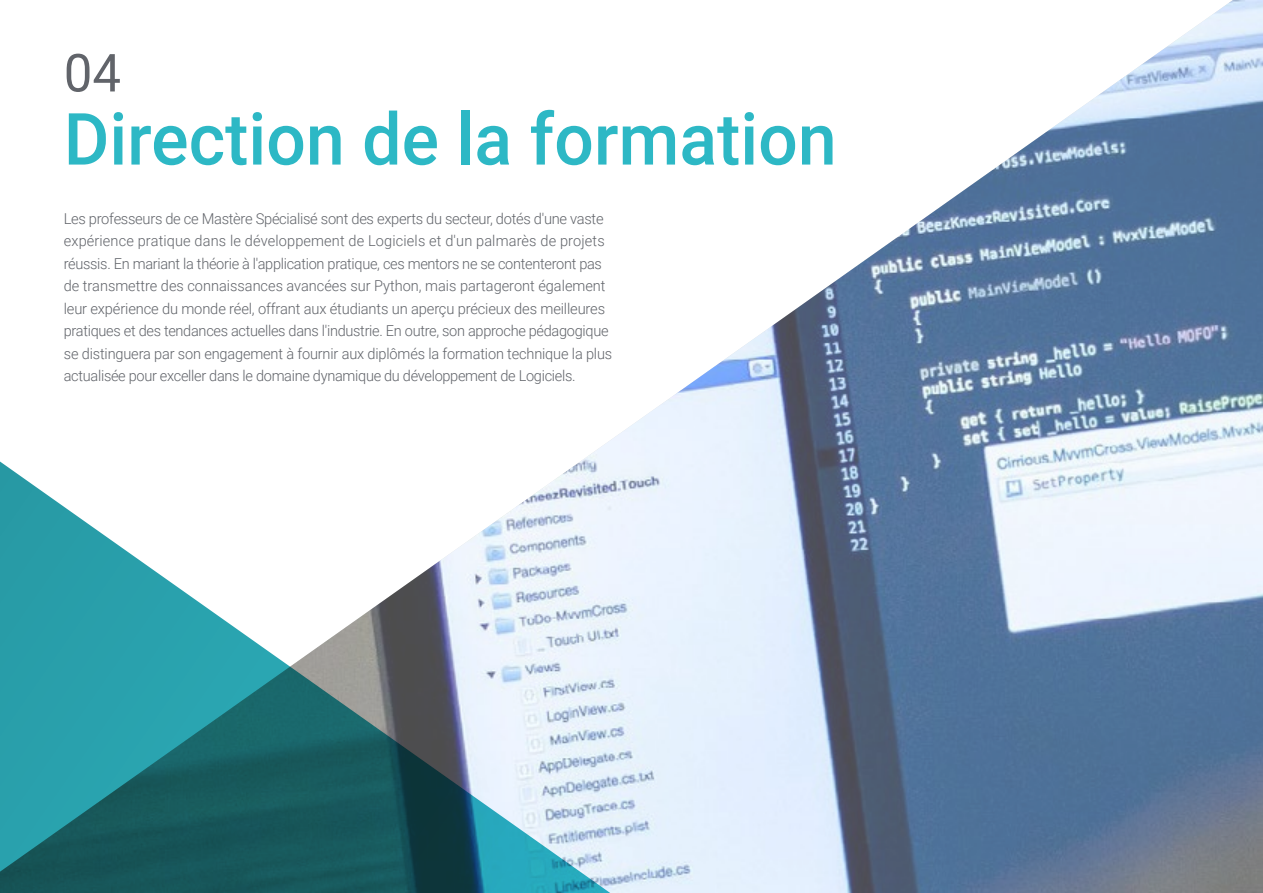
<style>
.page{position:relative;width:1263px;height:893px;background:#fff}
.page>*{position:absolute;margin:0;border:0;box-sizing:border-box;transform-origin:0 0}
.t1{font:500 72px "Roboto";color:#2db8c5}
.t2{font:52.5px "Roboto";color:#61646a}
.t3{font:300 15px/22.5px "Roboto";letter-spacing:-.02em;color:#61646a}
</style>
<div class="page">
<img style="left:603px;top:0;width:660px;height:893px">
<svg style="left:0;top:446px;width:640px;height:447px"></svg>
<h2 class="t2" style="left:64px;top:36px;width:59px">04</h2>
<h1 class="t1" style="left:64px;top:89px;width:774px">Direction de la formation</h1>
<p class="t3" style="left:64px;top:207px;width:550px">Les professeurs de ce Mastère Spécialisé sont des experts du secteur, dotés d'une vaste expérience pratique dans le développement de Logiciels et d'un palmarès de projets réussis. En mariant la théorie à l'application pratique, ces mentors ne se contenteront pas de transmettre des connaissances avancées sur Python, mais partageront également leur expérience du monde réel, offrant aux étudiants un aperçu précieux des meilleures pratiques et des tendances actuelles dans l'industrie. En outre, son approche pédagogique se distinguera par son engagement à fournir aux diplômés la formation technique la plus actualisée pour exceller dans le domaine dynamique du développement de Logiciels.</p>
</div>
